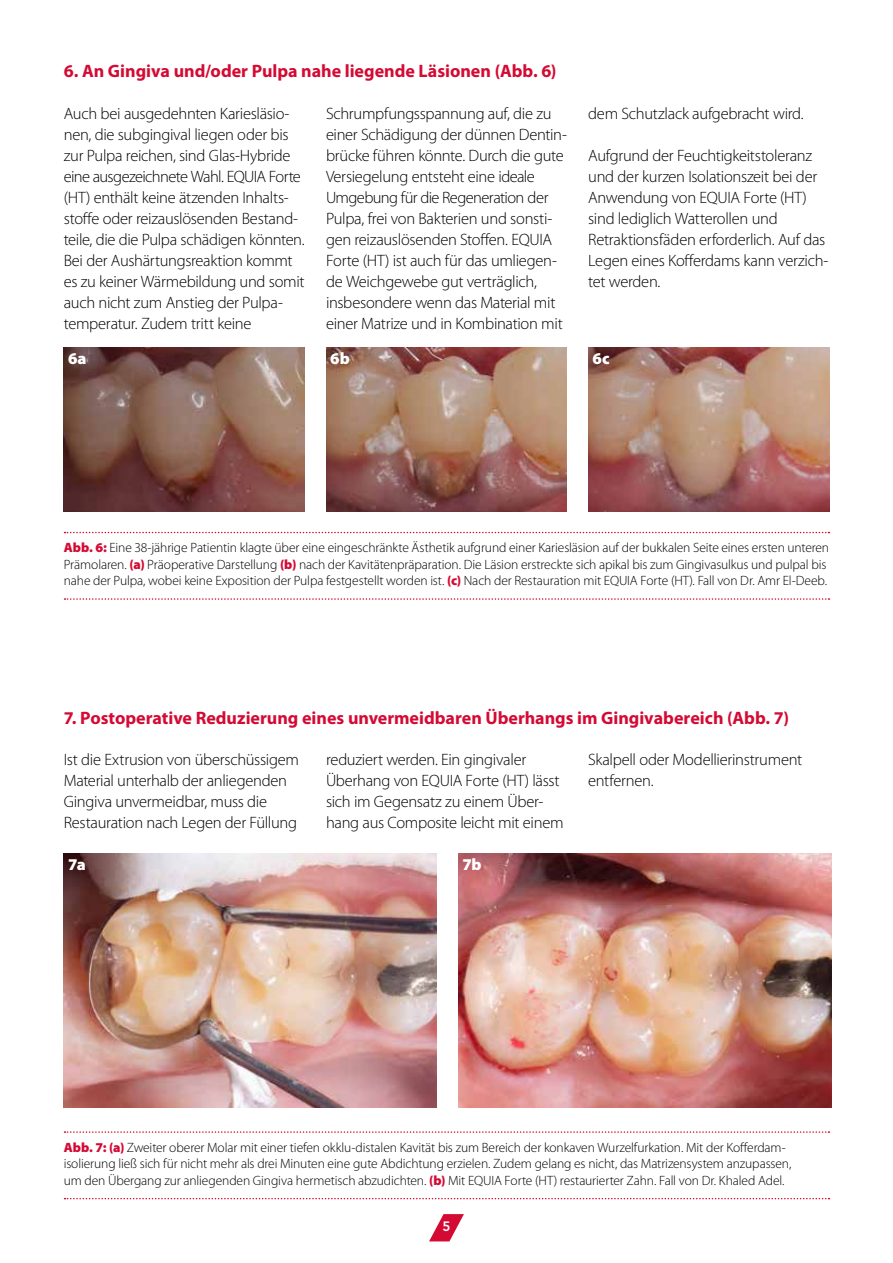
<style>
.page{position:relative;width:893px;height:1263px;background:#fff}
.page>*{position:absolute;margin:0;border:0;box-sizing:border-box;transform-origin:0 0}
.t1{font:700 18px "Myriad Pro";color:#d40a34}
.t2{font:300 16.5px/21px "Myriad Pro";letter-spacing:-.02em;color:#000}
.t3{font:900 16.5px "Myriad Pro";letter-spacing:.01em;color:#fff}
.t4{font:300 13.5px/16.5px "Myriad Pro";letter-spacing:-.01em;color:#000}
.t5{font:800 13.5px "Avenir LT Std";color:#fff}
.s1{font-weight:900;color:#d40a34}
</style>
<div class="page">
<svg style="left:429px;top:1214px;width:35px;height:27px"></svg>
<img style="left:64px;top:348px;width:241px;height:163px">
<svg style="left:65px;top:532px;width:764px;height:1px"></svg>
<svg style="left:65px;top:598px;width:764px;height:2px"></svg>
<img style="left:326px;top:348px;width:241px;height:163px">
<img style="left:588px;top:348px;width:241px;height:163px">
<img style="left:64px;top:854px;width:373px;height:253px">
<svg style="left:65px;top:1131px;width:764px;height:2px"></svg>
<svg style="left:65px;top:1198px;width:764px;height:1px"></svg>
<img style="left:458px;top:854px;width:373px;height:253px">
<p class="t1" style="left:64px;top:61px;width:494px">6. An Gingiva und/oder Pulpa nahe liegende Läsionen (Abb. 6)</p>
<p class="t2" style="left:64px;top:103px;width:242px">Auch bei ausgedehnten Kariesläsio&shy;nen, die subgingival liegen oder bis zur Pulpa reichen, sind Glas-Hybride eine ausgezeichnete Wahl. EQUIA Forte (HT) enthält keine ätzenden Inhalts&shy;stoffe oder reizauslösenden Bestand&shy;teile, die die Pulpa schädigen könnten.<br>Bei der Aushärtungsreaktion kommt es zu keiner Wärmebildung und somit auch nicht zum Anstieg der Pulpa&shy;temperatur. Zudem tritt keine</p>
<p class="t2" style="left:326px;top:103px;width:242px">Schrumpfungsspannung auf, die zu einer Schädigung der dünnen Dentin&shy;brücke führen könnte. Durch die gute Versiegelung entsteht eine ideale Umgebung für die Regeneration der Pulpa, frei von Bakterien und sonsti&shy;gen reizauslösenden Stoffen. EQUIA Forte (HT) ist auch für das umliegen&shy;de Weichgewebe gut verträglich, insbesondere wenn das Material mit einer Matrize und in Kombination mit</p>
<p class="t2" style="left:588px;top:103px;width:217px">dem Schutzlack aufgebracht wird.</p>
<p class="t2" style="left:588px;top:145px;width:242px">Aufgrund der Feuchtigkeitstoleranz und der kurzen Isolationszeit bei der<br>Anwendung von EQUIA Forte (HT) sind lediglich Watterollen und<br>Retraktionsfäden erforderlich. Auf das<br>Legen eines Kofferdams kann verzich&shy;tet werden.</p>
<p class="t3" style="left:68px;top:349px;width:20px">6a</p>
<p class="t3" style="left:330px;top:349px;width:21px">6b</p>
<p class="t3" style="left:592px;top:349px;width:19px">6c</p>
<p class="t4" style="left:64px;top:540px;width:767px"><span class="s1">Abb. 6:</span> Eine 38-jährige Patientin klagte über eine eingeschränkte Ästhetik aufgrund einer Kariesläsion auf der bukkalen Seite eines ersten unteren<br>Prämolaren. <span class="s1">(a)</span> Präoperative Darstellung <span class="s1">(b)</span> nach der Kavitätenpräparation. Die Läsion erstreckte sich apikal bis zum Gingivasulkus und pulpal bis nahe der Pulpa, wobei keine Exposition der Pulpa festgestellt worden ist. <span class="s1">(c)</span> Nach der Restauration mit EQUIA Forte (HT). Fall von Dr. Amr El-Deeb.</p>
<p class="t1" style="left:64px;top:707px;width:727px">7. Postoperative Reduzierung eines unvermeidbaren Überhangs im Gingivabereich (Abb. 7)</p>
<p class="t2" style="left:64px;top:749px;width:237px">Ist die Extrusion von überschüssigem Material unterhalb der anliegenden Gingiva unvermeidbar, muss die Restauration nach Legen der Füllung</p>
<p class="t2" style="left:326px;top:749px;width:239px">reduziert werden. Ein gingivaler Überhang von EQUIA Forte (HT) lässt sich im Gegensatz zu einem Über&shy;hang aus Composite leicht mit einem</p>
<p class="t2" style="left:588px;top:749px;width:215px">Skalpell oder Modellierinstrument entfernen.</p>
<p class="t3" style="left:68px;top:855px;width:19px">7a</p>
<p class="t3" style="left:462px;top:855px;width:21px">7b</p>
<p class="t4" style="left:64px;top:1139px;width:729px"><span class="s1">Abb. 7: (a)</span> Zweiter oberer Molar mit einer tiefen okklu-distalen Kavität bis zum Bereich der konkaven Wurzelfurkation. Mit der Kofferdam&shy;isolierung ließ sich für nicht mehr als drei Minuten eine gute Abdichtung erzielen. Zudem gelang es nicht, das Matrizensystem anzupassen, um den Übergang zur anliegenden Gingiva hermetisch abzudichten. <span class="s1">(b)</span> Mit EQUIA Forte (HT) restaurierter Zahn. Fall von Dr. Khaled Adel.</p>
<p class="t5" style="left:442px;top:1218px;width:9px">5</p>
</div>
